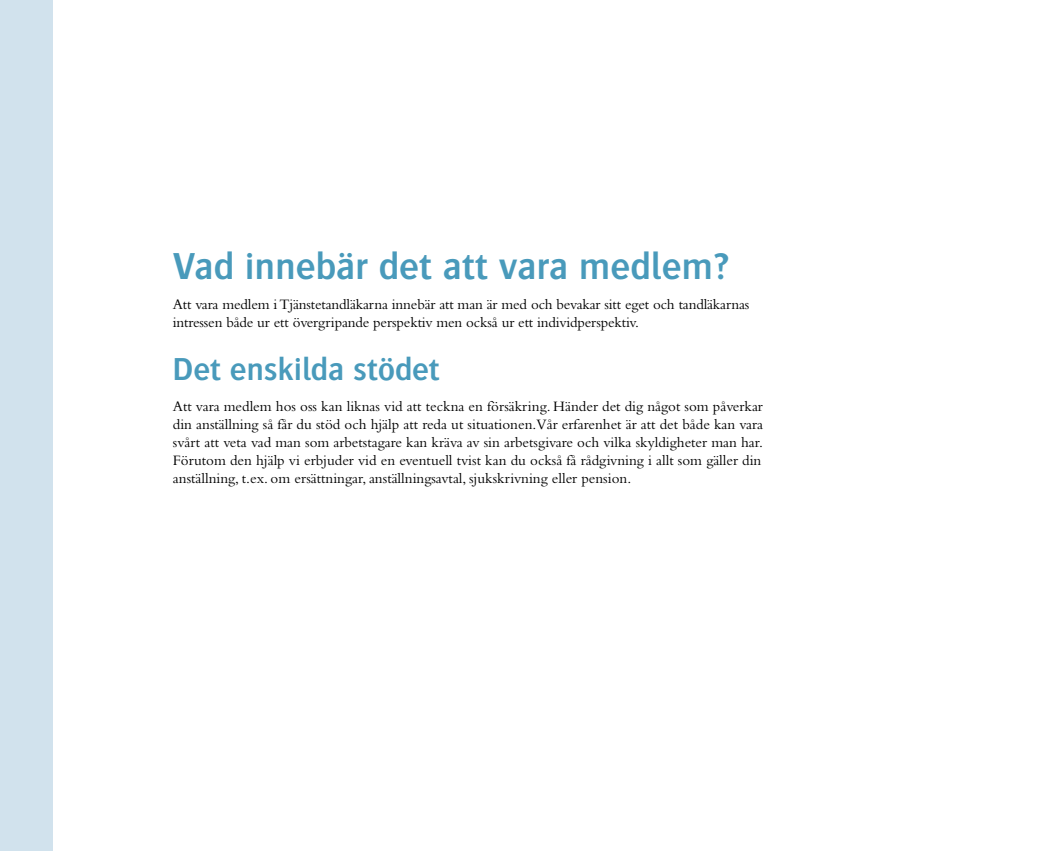
<style>
.page{position:relative;width:1063px;height:851px;background:#fff}
.page>*{position:absolute;margin:0;border:0;box-sizing:border-box;transform-origin:0 0}
.t1{font:600 39px "Bosis";letter-spacing:.005em;color:#499abb}
.t2{font:600 33px "Bosis";color:#499abb}
.t3{font:15px/18px "Bembo";letter-spacing:-.01em;color:#000}
</style>
<div class="page">
<div style="left:0;top:0;width:53px;height:850px;background:#d1e2ed"></div>
<h1 class="t1" style="left:173px;top:245px;width:558px">Vad innebär det att vara medlem?</h1>
<p class="t3" style="left:173px;top:295px;width:578px">Att vara medlem i Tjänstetandläkarna innebär att man är med och bevakar sitt eget och tandläkarnas intressen både ur ett övergripande perspektiv men också ur ett individperspektiv.</p>
<h2 class="t2" style="left:173px;top:351px;width:268px">Det enskilda stödet</h2>
<p class="t3" style="left:173px;top:396px;width:592px;text-align:justify">Att vara medlem hos oss kan liknas vid att teckna en försäkring. Händer det dig något som påverkar din anställning så får du stöd och hjälp att reda ut situationen.Vår erfarenhet är att det både kan vara svårt att veta vad man som arbetstagare kan kräva av sin arbetsgivare och vilka skyldigheter man har.<br>Förutom den hjälp vi erbjuder vid en eventuell tvist kan du också få rådgivning i allt som gäller din anställning, t.ex. om ersättningar, anställningsavtal, sjukskrivning eller pension.</p>
</div>
